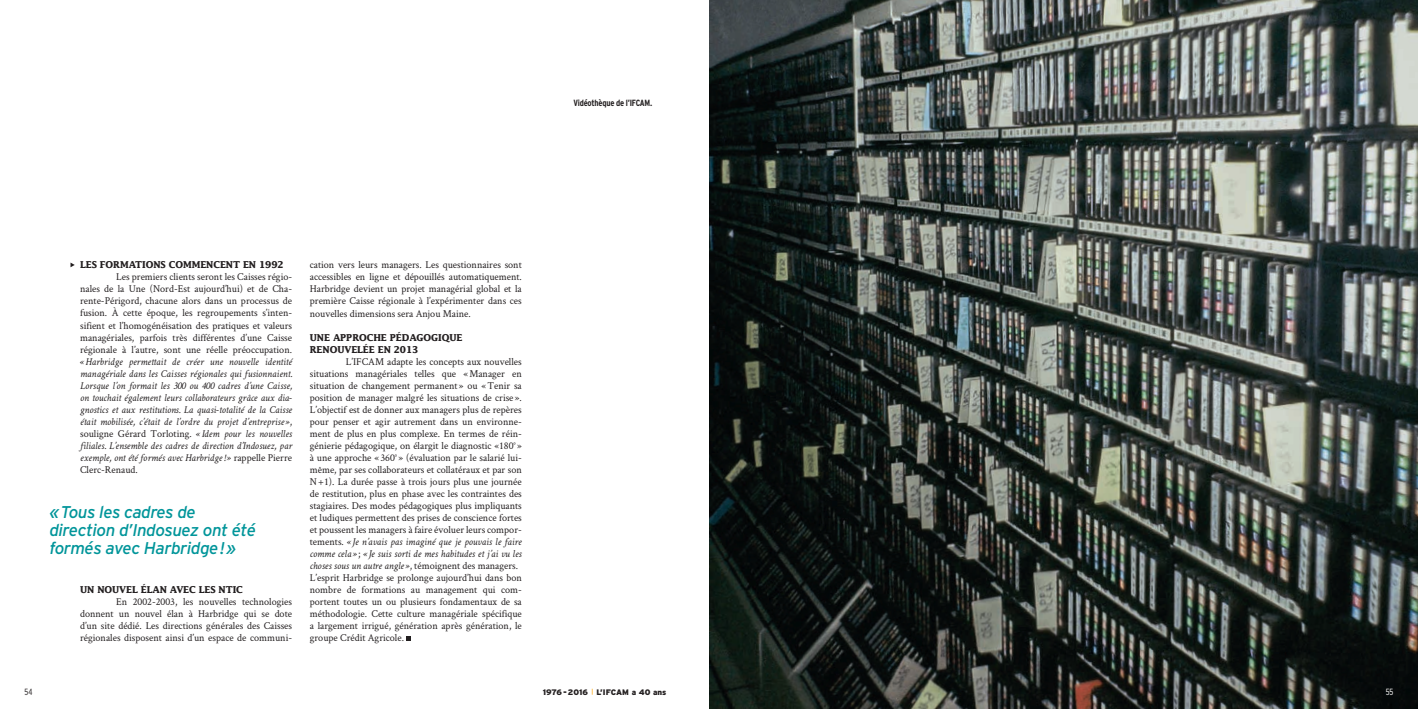
<style>
.page{position:relative;width:1418px;height:709px;background:#fff}
.page>*{position:absolute;margin:0;border:0;box-sizing:border-box;transform-origin:0 0}
.t1{font:italic 17px/18px "Interstate";letter-spacing:-.025em;color:#00959a}
.t2{font:10.5px/12px "Crimson Text";color:#231f20;text-align:justify}
.t3{font:italic 10.5px/12px "Crimson Text";color:#231f20;text-align:justify}
.t4{font:700 9.5px/12px "Lucida";letter-spacing:-.01em;color:#231f20;scale:.95 1}
.t5{font:700 condensed 9px "Interstate";letter-spacing:-.025em;color:#231f20}
.t6{font:300 condensed 9px "Interstate";color:#231f20}
.t7{font:300 condensed 9px "Interstate";color:#fff}
.t8{font:900 8px "Interstate";color:#231f20}
.s1{font-style:normal}
.s2{font-style:italic}
</style>
<div class="page">
<img style="left:709px;top:0;width:708px;height:709px">
<svg style="left:70px;top:262px;width:5px;height:5px"></svg>
<svg style="left:406px;top:636px;width:4px;height:4px"></svg>
<p class="t5" style="left:573px;top:98px;width:80px">Vidéothèque de l’IFCAM.</p>
<p class="t4" style="left:80px;top:259px;width:216px">LES FORMATIONS COMMENCENT EN 1992</p>
<p class="t2" style="left:80px;top:271px;width:213px;text-indent:36px">Les premiers clients seront les Caisses régio&shy;nales de la Une (Nord-Est aujourd’hui) et de Cha&shy;rente-Périgord, chacune alors dans un processus de fusion. À cette époque, les regroupements s’inten&shy;sifient et l’homogénéisation des pratiques et valeurs managériales, parfois très différentes d’une Caisse régionale à l’autre, sont une réelle préoccupation.</p>
<p class="t3" style="left:80px;top:355px;width:213px">«Harbridge permettait de créer une nouvelle identité managériale dans les Caisses régionales qui fusionnaient.<br>Lorsque l’on formait les 300 ou 400 cadres d’une Caisse, on touchait également leurs collaborateurs grâce aux dia&shy;gnostics et aux restitutions. La quasi-totalité de la Caisse était mobilisée, c’était de l’ordre du projet d’entreprise»<span class="s1">, souligne Gérard Torloting.</span> « Idem pour les nouvelles filiales. L’ensemble des cadres de direction d’Indosuez, par exemple, ont été formés avec Harbridge!» <span class="s1">rappelle Pierre Clerc-Renaud.</span></p>
<h1 class="t1" style="left:49px;top:502px;width:208px">«Tous les cadres de direction d’Indosuez ont été formés avec Harbridge!»</h1>
<p class="t4" style="left:80px;top:583px;width:173px">UN NOUVEL ÉLAN AVEC LES NTIC</p>
<p class="t2" style="left:80px;top:595px;width:213px;text-indent:36px">En 2002-2003, les nouvelles technologies donnent un nouvel élan à Harbridge qui se dote d’un site dédié. Les directions générales des Caisses régionales disposent ainsi d’un espace de communi-</p>
<p class="t2" style="left:310px;top:259px;width:213px">cation vers leurs managers. Les questionnaires sont accessibles en ligne et dépouillés automatiquement.<br>Harbridge devient un projet managérial global et la première Caisse régionale à l’expérimenter dans ces nouvelles dimensions sera Anjou Maine.</p>
<p class="t4" style="left:310px;top:331px;width:162px">UNE APPROCHE PÉDAGOGIQUE<br>RENOUVELÉE EN 2013</p>
<p class="t2" style="left:310px;top:355px;width:213px;text-align:left;text-indent:36px">L’IFCAM adapte les concepts aux nouvelles situations managériales telles que «Manager en situation de changement permanent» ou «Tenir sa position de manager malgré les situations de crise».<br>L’objectif est de donner aux managers plus de repères pour penser et agir autrement dans un environne&shy;ment de plus en plus complexe. En termes de réin&shy;génierie pédagogique, on élargit le diagnostic «180° » à une approche « 360°» (évaluation par le salarié lui&shy;même, par ses collaborateurs et collatéraux et par son N+1). La durée passe à trois jours plus une journée de restitution, plus en phase avec les contraintes des stagiaires. Des modes pédagogiques plus impliquants et ludiques permettent des prises de conscience fortes et poussent les managers à faire évoluer leurs compor&shy;tements. <span class="s2">« Je n’avais pas imaginé que je pouvais le faire comme cela»</span> ; <span class="s2">« Je suis sorti de mes habitudes et j’ai vu les choses sous un autre angle»</span>, témoignent des managers.<br>L’esprit Harbridge se prolonge aujourd’hui dans bon nombre de formations au management qui com&shy;portent toutes un ou plusieurs fondamentaux de sa méthodologie. Cette culture managériale spécifique a largement irrigué, génération après génération, le groupe Crédit Agricole.</p>
<p class="t6" style="left:24px;top:686px;width:9px">54</p>
<p class="t7" style="left:1385px;top:686px;width:9px">55</p>
<p class="t8" style="left:543px;top:687px;width:125px">1976-2016 L’IFCAM a 40 ans</p>
</div>
